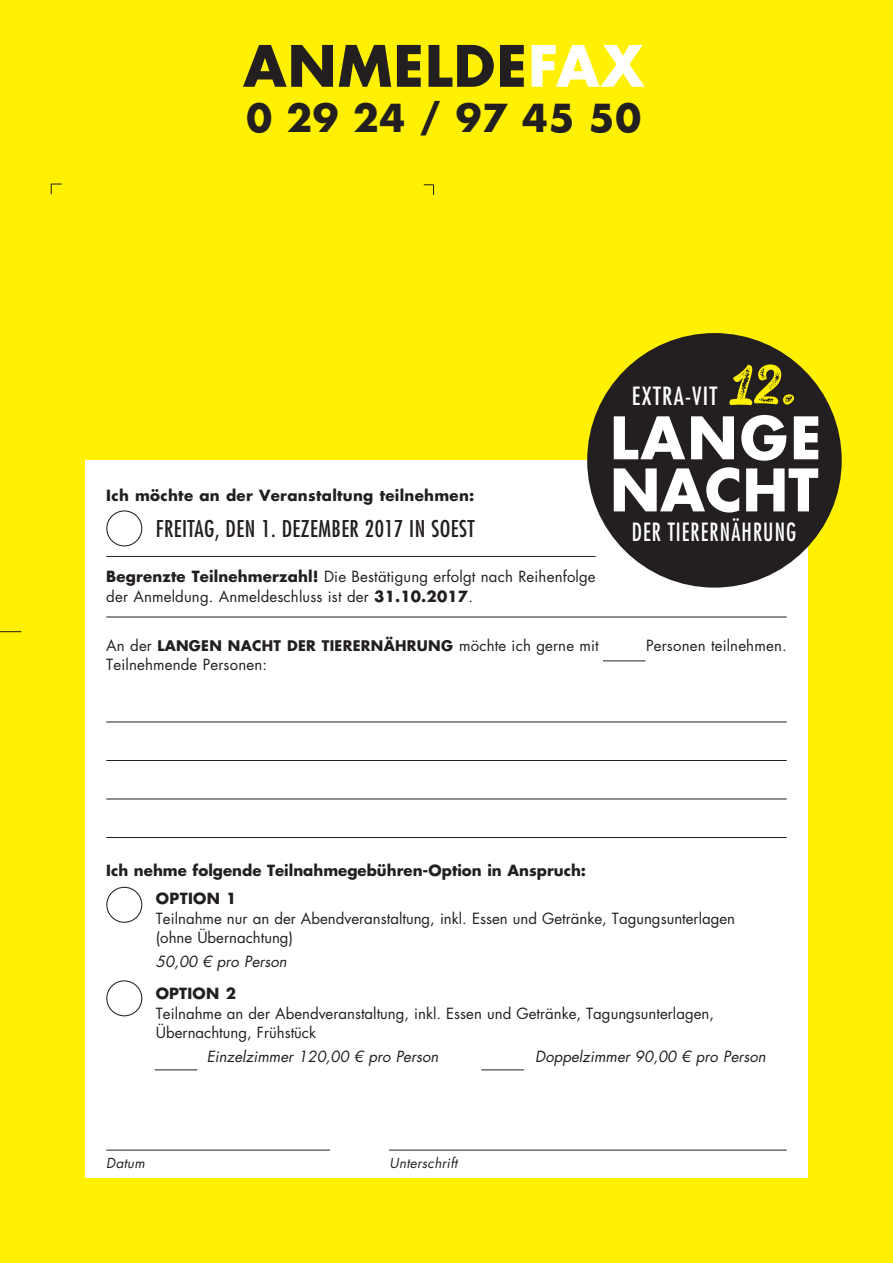
<style>
.page{position:relative;width:893px;height:1263px;background:#fff101}
.page>*{position:absolute;margin:0;border:0;box-sizing:border-box;transform-origin:0 0}
.t1{font:81.45px "Black Script Printed Caps";color:#fff101}
.t2{font:700 57px/52.1px "Futura LT";letter-spacing:.02em;color:#fff}
.t3{font:700 55.5px "Futura LT";letter-spacing:.02em;color:#231f20}
.t4{font:700 37.5px "Futura LT";letter-spacing:.02em;color:#231f20}
.t5{font:condensed 24.45px "Futura LT";letter-spacing:.05em;color:#fff;scale:.9 1}
.t6{font:condensed 24.45px "Futura LT";letter-spacing:.05em;color:#fff}
.t7{font:condensed 22.5px "Futura LT";letter-spacing:.02em;color:#231f20}
.t8{font:15px/19.5px "Futura LT";color:#231f20}
.t9{font:italic 15px "Futura LT";color:#231f20}
.t10{font:700 15px/28px "Futura LT";color:#231f20}
.t11{font:700 15px "Futura LT";letter-spacing:.02em;color:#231f20}
.t12{font:700 14.25px "Futura LT";letter-spacing:.02em;color:#231f20}
.t13{font:italic 13.5px "Futura LT";letter-spacing:.02em;color:#231f20}
.s1{color:#fff}
.s2{font-weight:700}
.s3{font-weight:400;font-size:15px}
</style>
<div class="page">
<div style="left:85px;top:460px;width:723px;height:718px;background:#fff"></div>
<div style="left:587px;top:333px;width:255px;height:255px;background:#231f20;border-radius:50%"></div>
<hr style="left:106px;top:722px;width:681px;height:1px;background:#231f20">
<hr style="left:106px;top:760px;width:681px;height:1px;background:#231f20">
<hr style="left:106px;top:799px;width:681px;height:1px;background:#231f20">
<hr style="left:106px;top:837px;width:681px;height:1px;background:#231f20">
<div style="left:106px;top:510px;width:36px;height:36px;border:1px solid #231f20;border-radius:50%"></div>
<hr style="left:155px;top:1069px;width:42px;height:1px;background:#231f20">
<svg style="left:0;top:631px;width:21px;height:1px"></svg>
<hr style="left:106px;top:1150px;width:224px;height:1px;background:#231f20">
<hr style="left:389px;top:1150px;width:398px;height:1px;background:#231f20">
<hr style="left:106px;top:556px;width:490px;height:1px;background:#231f20">
<hr style="left:106px;top:617px;width:681px;height:1px;background:#231f20">
<div style="left:106px;top:887px;width:36px;height:36px;border:1px solid #231f20;border-radius:50%"></div>
<div style="left:106px;top:980px;width:36px;height:36px;border:1px solid #231f20;border-radius:50%"></div>
<hr style="left:481px;top:1069px;width:43px;height:1px;background:#231f20">
<hr style="left:603px;top:660px;width:42px;height:1px;background:#231f20">
<svg style="left:51px;top:184px;width:11px;height:10px"></svg>
<svg style="left:424px;top:185px;width:10px;height:10px"></svg>
<h3 class="t3" style="left:243px;top:29px;width:403px">ANMELDE<span class="s1">FAX</span></h3>
<h3 class="t4" style="left:246px;top:93px;width:396px">0 29 24 / 97 45 50</h3>
<h3 class="t6" style="left:632px;top:381px;width:87px">EXTRA-VIT</h3>
<h1 class="t1" style="left:728px;top:323px;width:69px">12.</h1>
<h2 class="t2" style="left:610px;top:411px;width:213px">LANGE<br>NACHT</h2>
<p class="t11" style="left:106px;top:485px;width:370px">Ich möchte an der Veranstaltung teilnehmen:</p>
<h3 class="t7" style="left:156px;top:515px;width:320px">FREITAG, DEN 1. DEZEMBER 2017 IN SOEST</h3>
<p class="t8" style="left:106px;top:567px;width:491px"><span class="s2">Begrenzte Teilnehmerzahl!</span> Die Bestätigung erfolgt nach Reihenfolge der Anmeldung. Anmeldeschluss ist der <span class="s2">31.10.2017</span>.</p>
<p class="t12" style="left:106px;top:636px;width:494px"><span class="s3">An der</span> LANGEN NACHT DER TIERERNÄHRUNG <span class="s3">möchte ich gerne mit</span></p>
<p class="t8" style="left:646px;top:636px;width:142px">Personen teilnehmen.</p>
<p class="t8" style="left:106px;top:655px;width:162px">Teilnehmende Personen:</p>
<h3 class="t5" style="left:632px;top:517px;width:184px">DER TIERERNÄHRUNG</h3>
<p class="t10" style="left:156px;top:856px;width:432px;text-indent:-50px">Ich nehme folgende Teilnahmegebühren-Option in Anspruch:<br>OPTION 1</p>
<p class="t8" style="left:156px;top:908px;width:581px">Teilnahme nur an der Abendveranstaltung, inkl. Essen und Getränke, Tagungsunterlagen (ohne Übernachtung)</p>
<p class="t9" style="left:156px;top:952px;width:132px">50,00 € pro Person</p>
<p class="t10" style="left:156px;top:979px;width:82px">OPTION 2</p>
<p class="t8" style="left:156px;top:1003px;width:560px">Teilnahme an der Abendveranstaltung, inkl. Essen und Getränke, Tagungsunterlagen,<br>Übernachtung, Frühstück</p>
<p class="t9" style="left:207px;top:1047px;width:233px">Einzelzimmer 120,00 € pro Person</p>
<p class="t9" style="left:535px;top:1047px;width:232px">Doppelzimmer 90,00 € pro Person</p>
<p class="t13" style="left:106px;top:1154px;width:40px">Datum</p>
<p class="t13" style="left:389px;top:1154px;width:70px">Unterschrift</p>
</div>
